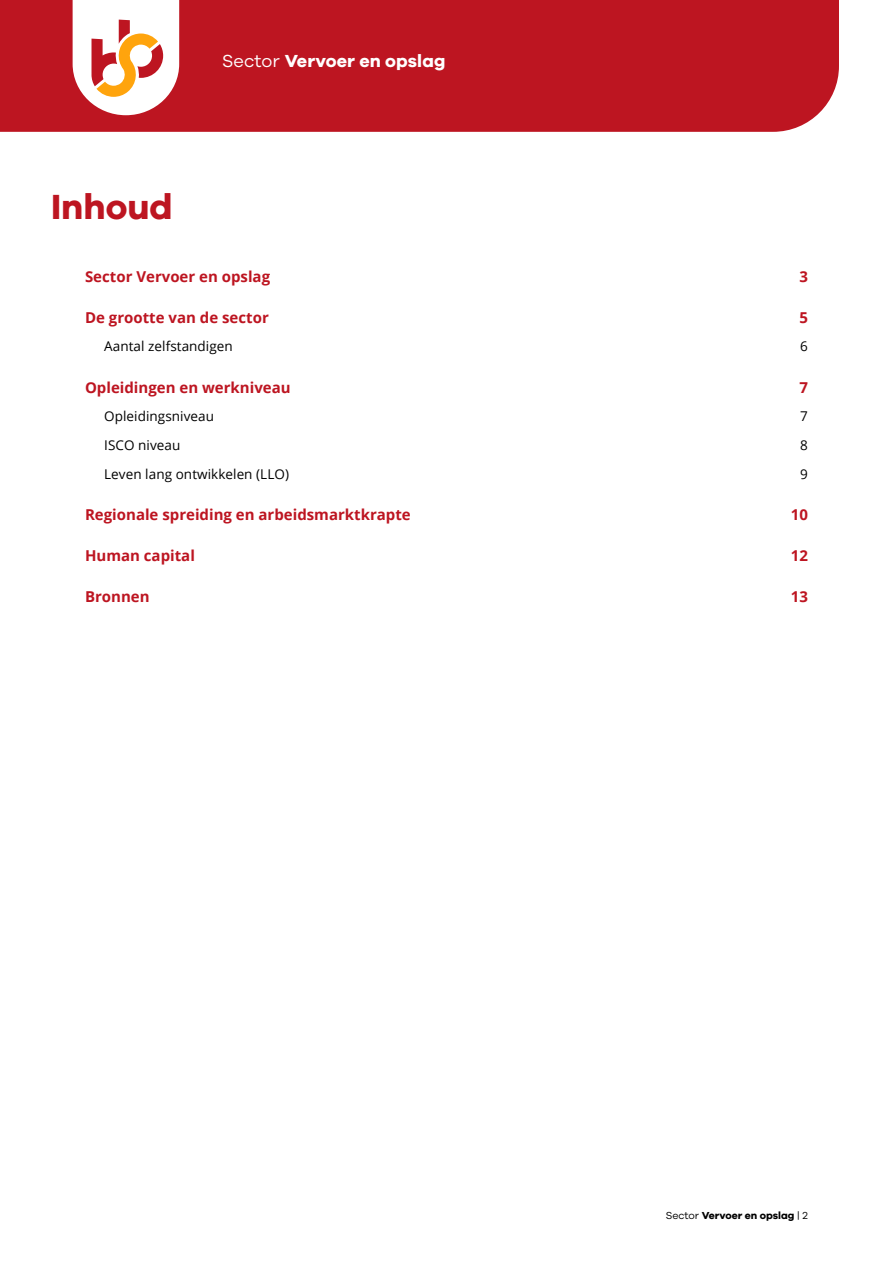
<style>
.page{position:relative;width:893px;height:1263px;background:#fff}
.page>*{position:absolute;margin:0;border:0;box-sizing:border-box;transform-origin:0 0}
.H2_HOOFDSTUKKOP_-_niet_voor_inhoud{font:700 36px "Galano Grotesque";color:#bd1521}
.t1{font:700 18px "Galano Grotesque";letter-spacing:.005em;color:#fff}
.t2{font:700 15px "Open Sans";color:#bd1521}
.t3{font:13.5px "Open Sans";letter-spacing:.005em;color:#000}
.t4{font:700 10.5px "Galano Grotesque";color:#000}
.s1{font-weight:400}
</style>
<div class="page">
<div style="left:0;top:0;width:839px;height:132px;background:#bd1521"></div>
<svg style="left:73px;top:0;width:106px;height:115px"></svg>
<p class="H2_HOOFDSTUKKOP_-_niet_voor_inhoud" style="left:51px;top:184px;width:123px">Inhoud</p>
<p class="t1" style="left:222px;top:50px;width:225px"><span class="s1">Sector</span> Vervoer en opslag</p>
<p class="t2" style="left:85px;top:265px;width:187px">Sector Vervoer en opslag</p>
<p class="t2" style="left:799px;top:265px;width:10px">3</p>
<p class="t2" style="left:85px;top:306px;width:185px">De grootte van de sector</p>
<p class="t2" style="left:799px;top:306px;width:10px">5</p>
<p class="t3" style="left:104px;top:337px;width:130px">Aantal zelfstandigen</p>
<p class="t3" style="left:800px;top:337px;width:9px">6</p>
<p class="t2" style="left:85px;top:376px;width:207px">Opleidingen en werkniveau</p>
<p class="t2" style="left:799px;top:376px;width:10px">7</p>
<p class="t3" style="left:104px;top:407px;width:111px">Opleidingsniveau</p>
<p class="t3" style="left:800px;top:407px;width:9px">7</p>
<p class="t3" style="left:104px;top:436px;width:78px">ISCO niveau</p>
<p class="t3" style="left:800px;top:436px;width:9px">8</p>
<p class="t3" style="left:104px;top:465px;width:186px">Leven lang ontwikkelen (LLO)</p>
<p class="t3" style="left:800px;top:465px;width:9px">9</p>
<p class="t2" style="left:85px;top:504px;width:327px">Regionale spreiding en arbeidsmarktkrapte</p>
<p class="t2" style="left:791px;top:504px;width:19px">10</p>
<p class="t2" style="left:85px;top:545px;width:111px">Human capital</p>
<p class="t2" style="left:791px;top:545px;width:19px">12</p>
<p class="t2" style="left:85px;top:586px;width:66px">Bronnen</p>
<p class="t2" style="left:791px;top:586px;width:19px">13</p>
<p class="t4" style="left:666px;top:1208px;width:144px"><span class="s1">Sector</span> Vervoer en opslag <span class="s1">| 2</span></p>
</div>
